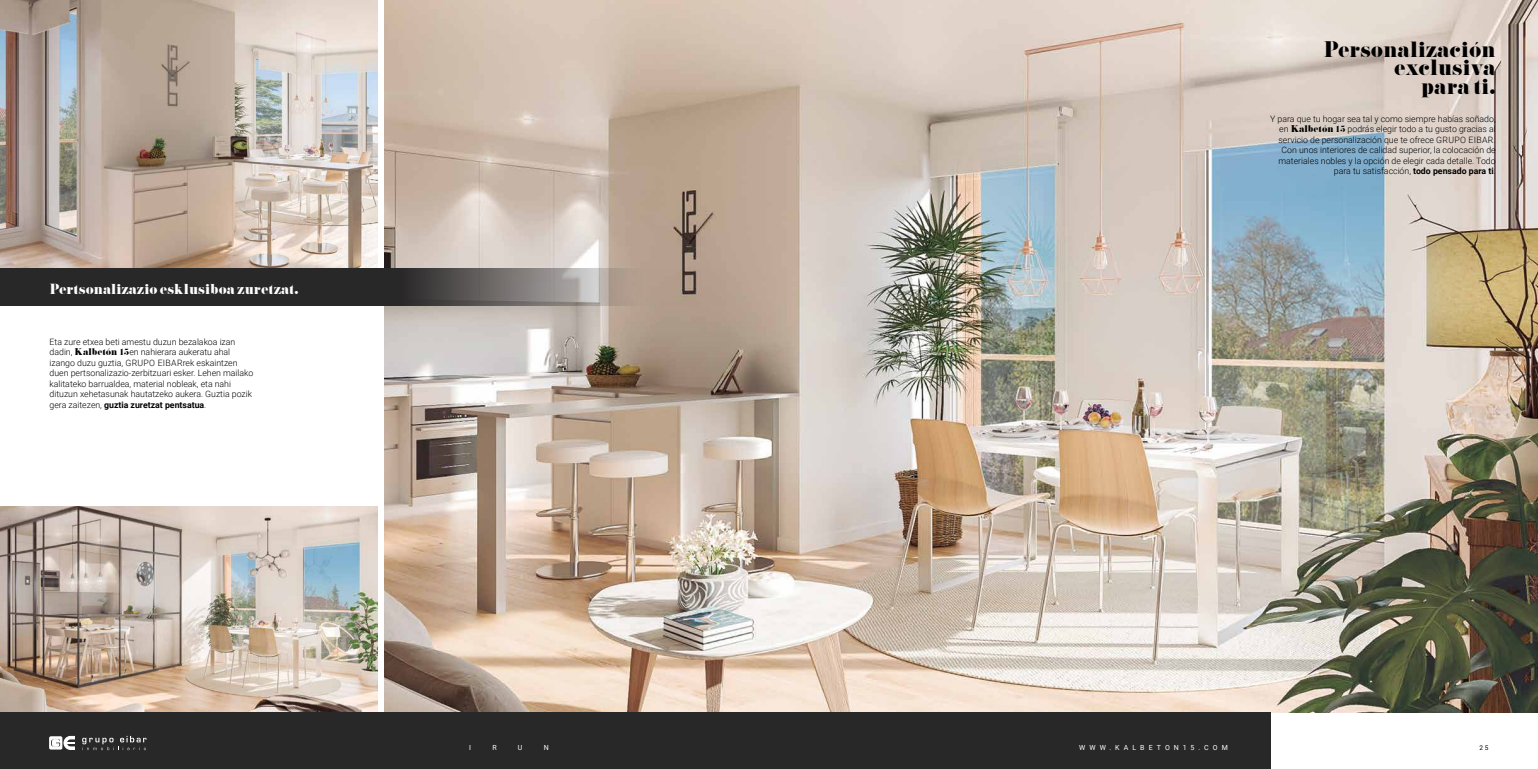
<style>
.page{position:relative;width:1538px;height:769px;background:#fff}
.page>*{position:absolute;margin:0;border:0;box-sizing:border-box;transform-origin:0 0}
.t1{font:20.12px/18.4px "Pistilli";color:#000;text-align:right}
.t2{font:13.12px "Pistilli";color:#fff}
.t3{font:300 8.75px/10.5px "Roboto";color:#000}
.t4{font:7px "Roboto";letter-spacing:.575em;color:#fff}
.t5{font:6.48px "Roboto";color:#000}
.s1{font-family:"Pistilli";font-weight:400}
.s2{font-weight:700}
</style>
<div class="page">
<img style="left:384px;top:0;width:1154px;height:712px">
<svg style="left:0;top:268px;width:727px;height:37px;background:#544f4d"></svg>
<img style="left:0;top:506px;width:377px;height:206px">
<div style="left:0;top:712px;width:1270px;height:57px;background:#292829"></div>
<svg style="left:82px;top:736px;width:65px;height:14px"></svg>
<svg style="left:50px;top:736px;width:25px;height:14px"></svg>
<img style="left:0;top:0;width:377px;height:268px">
<h2 class="t2" style="left:50px;top:280px;width:250px">Pertsonalizazio esklusiboa zuretzat.</h2>
<p class="t3" style="left:50px;top:336px;width:205px">Eta zure etxea beti amestu duzun bezalakoa izan dadin, <span class="s1">Kalbetón 15</span>en nahierara aukeratu ahal izango duzu guztia, Gru po Eibarrek eskaintzen duen pertsonalizazio-zerbitzuari esker. Lehen mailako kalitateko barrualdea, material nobleak, eta nahi dituzun xehetasunak hautatzeko aukera. Guztia pozik gera zaitezen, <span class="s2">guztia zuretzat pentsatua</span>.</p>
<h1 class="t1" style="left:1323px;top:40px;width:174px">Personalización exclusiva<br>para ti.</h1>
<p class="t3" style="left:1270px;top:113px;width:227px;text-align:right">Y para que tu hogar sea tal y como siempre habías soñado, en <span class="s1">Kalbetón 15</span> podrás elegir todo a tu gusto gracias al servicio de personalización que te ofrece Gru po Eibar.<br>Con unos interiores de calidad superior, la colocación de materiales nobles y la opción de elegir cada detalle. Todo para tu satisfacción, <span class="s2">todo pensado para ti</span>.</p>
<p class="t4" style="left:469px;top:743px;width:21px">IRUN</p>
<p class="t4" style="left:1079px;top:743px;width:45px">WWW.KALBETO</p>
<p class="t4" style="left:1174px;top:743px;width:39px">N15.COM</p>
<p class="t5" style="left:1479px;top:743px;width:11px">2 5</p>
</div>
